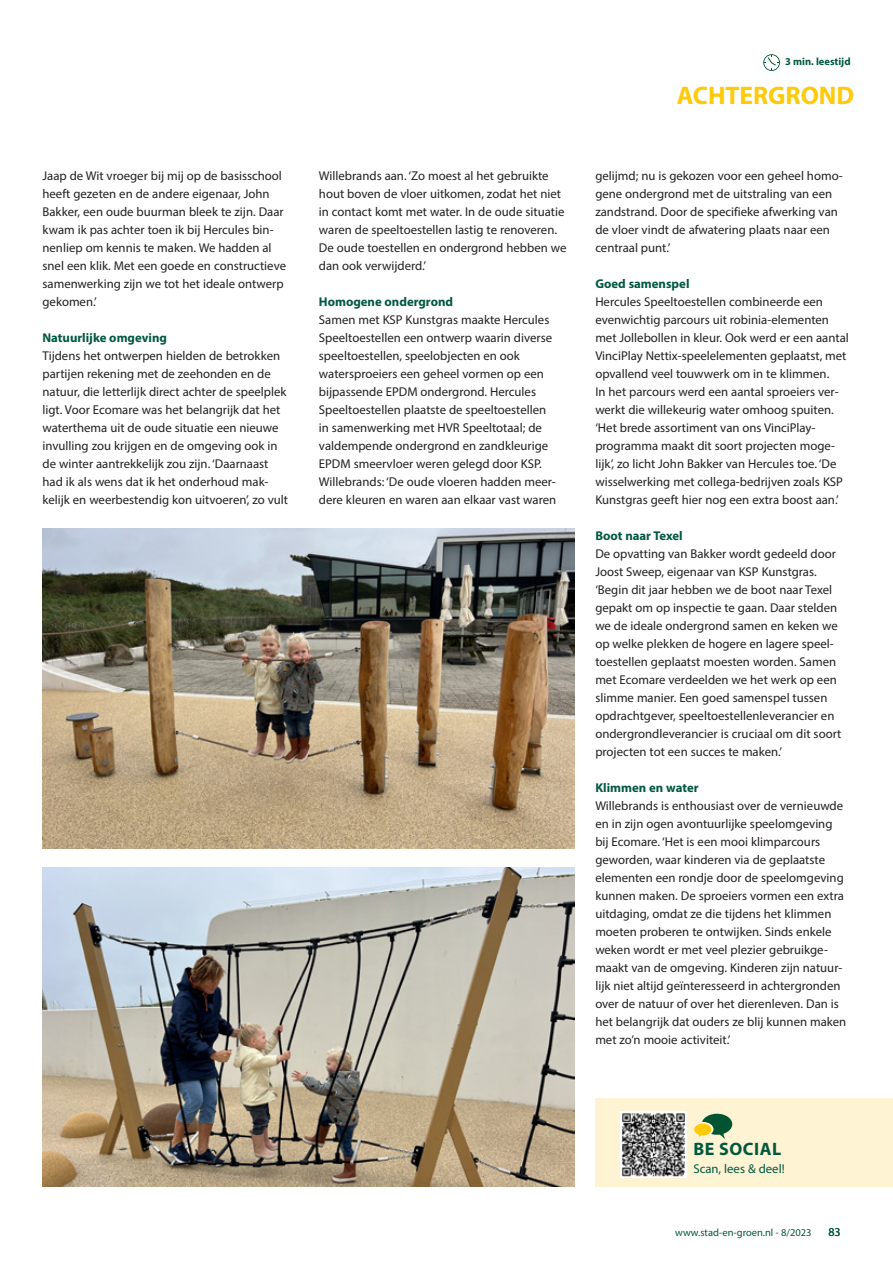
<style>
.page{position:relative;width:893px;height:1263px;background:#fff}
.page>*{position:absolute;margin:0;border:0;box-sizing:border-box;transform-origin:0 0}
.t1{font:700 25.5px "Myriad Pro";color:#feca0a}
.t2{font:700 18px "Myriad Pro";letter-spacing:.03em;color:#005840}
.t3{font:12.75px/18px "Myriad Pro";color:#231f20}
.t4{font:700 12.75px "Myriad Pro";color:#005840}
.t5{font:12.75px "Myriad Pro";color:#005840}
.t6{font:12px "Myriad Pro";color:#005840}
.t7{font:10.5px "Myriad Pro";color:#005840}
.t8{font:700 10.5px "Myriad Pro";color:#005840}
</style>
<div class="page">
<img style="left:43px;top:867px;width:531px;height:319px">
<img style="left:43px;top:529px;width:531px;height:319px">
<svg style="left:763px;top:54px;width:17px;height:17px"></svg>
<div style="left:595px;top:1098px;width:298px;height:89px;background:#fef3d2"></div>
<img style="left:621px;top:1111px;width:65px;height:66px">
<svg style="left:694px;top:1114px;width:38px;height:25px"></svg>
<p class="t3" style="left:43px;top:167px;width:245px">Jaap de Wit vroeger bij mij op de basisschool heeft gezeten en de andere eigenaar, John Bakker, een oude buurman bleek te zijn. Daar kwam ik pas achter toen ik bij Hercules bin&shy;nenliep om kennis te maken. We hadden al snel een klik. Met een goede en constructieve samenwerking zijn we tot het ideale ontwerp gekomen.’</p>
<p class="t4" style="left:43px;top:329px;width:126px">Natuurlijke omgeving</p>
<p class="t3" style="left:43px;top:347px;width:247px">Tijdens het ontwerpen hielden de betrokken partijen rekening met de zeehonden en de natuur, die letterlijk direct achter de speelplek ligt. Voor Ecomare was het belangrijk dat het waterthema uit de oude situatie een nieuwe invulling zou krijgen en de omgeving ook in de winter aantrekkelijk zou zijn. ‘Daarnaast had ik als wens dat ik het onderhoud mak&shy;kelijk en weerbestendig kon uitvoeren’, zo vult</p>
<p class="t3" style="left:319px;top:167px;width:249px">Willebrands aan. ‘Zo moest al het gebruikte hout boven de vloer uitkomen, zodat het niet in contact komt met water. In de oude situatie waren de speeltoestellen lastig te renoveren.<br>De oude toestellen en ondergrond hebben we dan ook verwijderd.’</p>
<p class="t4" style="left:319px;top:293px;width:136px">Homogene ondergrond</p>
<p class="t3" style="left:319px;top:311px;width:239px">Samen met KSP Kunstgras maakte Hercules Speeltoestellen een ontwerp waarin diverse speeltoestellen, speelobjecten en ook watersproeiers een geheel vormen op een bijpassende EPDM ondergrond. Hercules Speeltoestellen plaatste de speeltoestellen in samenwerking met HVR Speeltotaal; de valdempende ondergrond en zandkleurige EPDM smeervloer weren gelegd door KSP.<br>Willebrands: ‘De oude vloeren hadden meer&shy;dere kleuren en waren aan elkaar vast waren</p>
<p class="t8" style="left:785px;top:55px;width:67px">3 min. leestijd</p>
<h1 class="t1" style="left:677px;top:79px;width:179px">ACHTERGROND</h1>
<p class="t3" style="left:595px;top:167px;width:249px">gelijmd; nu is gekozen voor een geheel homo&shy;gene ondergrond met de uitstraling van een zandstrand. Door de specifieke afwerking van de vloer vindt de afwatering plaats naar een centraal punt.’</p>
<p class="t4" style="left:595px;top:276px;width:96px">Goed samenspel</p>
<p class="t3" style="left:595px;top:293px;width:255px">Hercules Speeltoestellen combineerde een evenwichtig parcours uit robinia-elementen met Jollebollen in kleur. Ook werd er een aantal VinciPlay Nettix-speelelementen geplaatst, met opvallend veel touwwerk om in te klimmen.<br>In het parcours werd een aantal sproeiers ver&shy;werkt die willekeurig water omhoog spuiten. ‘Het brede assortiment van ons VinciPlay&shy;programma maakt dit soort projecten moge&shy;lijk’, zo licht John Bakker van Hercules toe. ‘De wisselwerking met collega-bedrijven zoals KSP Kunstgras geeft hier nog een extra boost aan.’</p>
<p class="t4" style="left:595px;top:528px;width:89px">Boot naar Texel</p>
<p class="t3" style="left:595px;top:545px;width:248px">De opvatting van Bakker wordt gedeeld door Joost Sweep, eigenaar van KSP Kunstgras. ‘Begin dit jaar hebben we de boot naar Texel gepakt om op inspectie te gaan. Daar stelden we de ideale ondergrond samen en keken we op welke plekken de hogere en lagere speel&shy;toestellen geplaatst moesten worden. Samen met Ecomare verdeelden we het werk op een slimme manier. Een goed samenspel tussen opdrachtgever, speeltoestellenleverancier en ondergrondleverancier is cruciaal om dit soort projecten tot een succes te maken.’</p>
<p class="t4" style="left:595px;top:780px;width:105px">Klimmen en water</p>
<p class="t3" style="left:595px;top:797px;width:253px">Willebrands is enthousiast over de vernieuwde en in zijn ogen avontuurlijke speelomgeving bij Ecomare. ‘Het is een mooi klimparcours geworden, waar kinderen via de geplaatste elementen een rondje door de speelomgeving kunnen maken. De sproeiers vormen een extra uitdaging, omdat ze die tijdens het klimmen moeten proberen te ontwijken. Sinds enkele weken wordt er met veel plezier gebruikge&shy;maakt van de omgeving. Kinderen zijn natuur&shy;lijk niet altijd geïnteresseerd in achtergronden over de natuur of over het dierenleven. Dan is het belangrijk dat ouders ze blij kunnen maken met zo’n mooie activiteit.’</p>
<h2 class="t2" style="left:693px;top:1137px;width:89px">BE SOCIAL</h2>
<p class="t5" style="left:693px;top:1161px;width:93px">Scan, lees &amp; deel!</p>
<p class="t7" style="left:675px;top:1226px;width:138px">www.stad-en-groen.nl - 8/2023</p>
<p class="t6" style="left:828px;top:1224px;width:14px">83</p>
</div>
